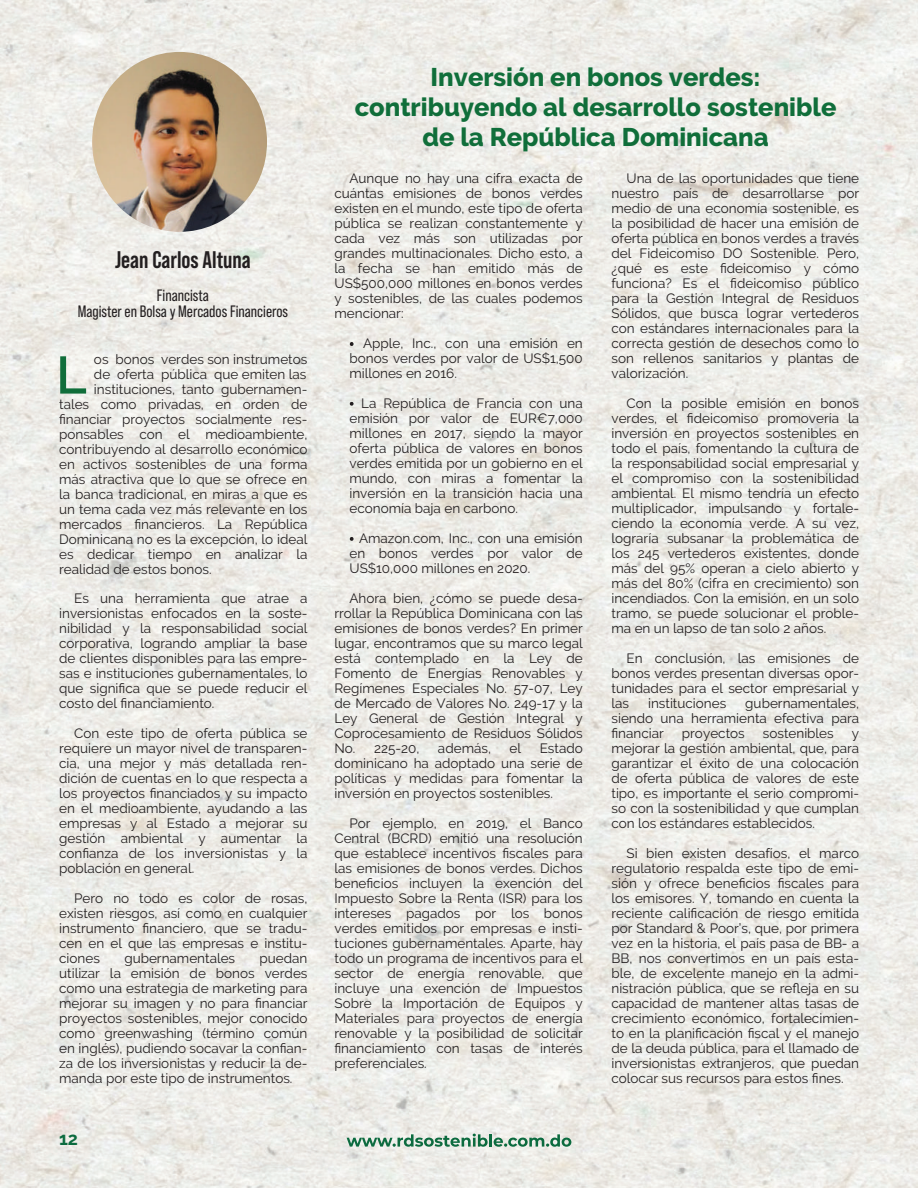
<style>
.page{position:relative;width:918px;height:1188px;background:#fff}
.page>*{position:absolute;margin:0;border:0;box-sizing:border-box;transform-origin:0 0}
.t1{font:600 52.5px "Raleway";color:#106e3a}
.t2{font:800 25.5px/30px "Raleway";color:#106e3a;text-align:center}
.t3{font:700 24px "Bebas Neue Pro";color:#231f20}
.t4{font:700 18px "Raleway";color:#0c6b3f}
.t5{font:16.5px/16.5px "Bebas Neue Pro";color:#231f20;text-align:center}
.t6{font:13.5px/15px "Raleway";color:#231f20;text-align:justify}
</style>
<div class="page">
<img style="left:0;top:0;width:918px;height:1188px">
<svg style="left:347px;top:1134px;width:224px;height:13px"></svg>
<svg style="left:350px;top:342px;width:4px;height:4px"></svg>
<svg style="left:350px;top:402px;width:4px;height:4px"></svg>
<svg style="left:350px;top:537px;width:4px;height:4px"></svg>
<img style="left:92px;top:52px;width:175px;height:180px">
<h3 class="t3" style="left:115px;top:246px;width:137px">Jean Carlos Altuna</h3>
<p class="t5" style="left:78px;top:287px;width:212px">Financista<br>Magister en Bolsa y Mercados Financieros</p>
<h1 class="t1" style="left:56px;top:345px;width:32px">L</h1>
<p class="t6" style="left:94px;top:351px;width:215px">os bonos verdes son instrumetos</p>
<p class="t6" style="left:94px;top:366px;width:214px">de oferta pública que emiten las</p>
<p class="t6" style="left:94px;top:381px;width:215px">instituciones, tanto gubernamen-</p>
<p class="t6" style="left:59px;top:396px;width:250px">tales como privadas, en orden de</p>
<p class="t6" style="left:59px;top:411px;width:250px">financiar proyectos socialmente res-</p>
<p class="t6" style="left:59px;top:426px;width:250px">ponsables con el medioambiente,</p>
<p class="t6" style="left:59px;top:441px;width:250px">contribuyendo al desarrollo económico</p>
<p class="t6" style="left:59px;top:456px;width:250px">en activos sostenibles de una forma</p>
<p class="t6" style="left:59px;top:471px;width:250px">más atractiva que lo que se ofrece en</p>
<p class="t6" style="left:59px;top:486px;width:250px">la banca tradicional, en miras a que es</p>
<p class="t6" style="left:59px;top:501px;width:250px">un tema cada vez más relevante en los</p>
<p class="t6" style="left:59px;top:516px;width:250px">mercados financieros. La República</p>
<p class="t6" style="left:59px;top:531px;width:250px">Dominicana no es la excepción, lo ideal</p>
<p class="t6" style="left:59px;top:546px;width:250px">es dedicar tiempo en analizar la</p>
<p class="t6" style="left:59px;top:561px;width:154px">realidad de estos bonos.</p>
<p class="t6" style="left:59px;top:591px;width:250px;text-indent:15px">Es una herramienta que atrae a inversionistas enfocados en la soste&shy;nibilidad y la responsabilidad social corporativa, logrando ampliar la base de clientes disponibles para las empre&shy;sas e instituciones gubernamentales, lo que significa que se puede reducir el costo del financiamiento.</p>
<p class="t6" style="left:59px;top:726px;width:250px;text-indent:15px">Con este tipo de oferta pública se requiere un mayor nivel de transparen&shy;cia, una mejor y más detallada ren&shy;dición de cuentas en lo que respecta a los proyectos financiados y su impacto en el medioambiente, ayudando a las empresas y al Estado a mejorar su gestión ambiental y aumentar la confianza de los inversionistas y la población en general.</p>
<p class="t6" style="left:59px;top:891px;width:250px;text-indent:15px">Pero no todo es color de rosas, existen riesgos, así como en cualquier instrumento financiero, que se tradu&shy;cen en el que las empresas e institu&shy;ciones</p>
<p class="t6" style="left:59px;top:951px;width:250px;text-indent:200px">puedan utilizar la emisión de bonos verdes como una estrategia de marketing para mejorar su imagen y no para financiar proyectos sostenibles, mejor conocido como greenwashing (término común en inglés), pudiendo socavar la confian&shy;za de los inversionistas y reducir la de&shy;manda por este tipo de instrumentos.</p>
<p class="t6" style="left:124px;top:951px;width:112px">gubernamentales</p>
<h3 class="t4" style="left:59px;top:1128px;width:21px">12</h3>
<h2 class="t2" style="left:355px;top:62px;width:483px">Inversión en bonos verdes: contribuyendo al desarrollo sostenible de la República Dominicana</h2>
<p class="t6" style="left:334px;top:171px;width:250px;text-indent:15px">Aunque no hay una cifra exacta de cuántas emisiones de bonos verdes existen en el mundo, este tipo de oferta pública se realizan constantemente y cada vez más son utilizadas por grandes multinacionales. Dicho esto, a la fecha se han emitido más de US$500,000 millones en bonos verdes y sostenibles, de las cuales podemos mencionar:</p>
<p class="t6" style="left:349px;top:336px;width:235px">• Apple, Inc., con una emisión en bonos verdes por valor de US$1,500 millones en 2016.</p>
<p class="t6" style="left:349px;top:396px;width:235px">• La República de Francia con una emisión por valor de EUR€7,000 millones en 2017, siendo la mayor oferta pública de valores en bonos verdes emitida por un gobierno en el mundo, con miras a fomentar la inversión en la transición hacia una economía baja en carbono.</p>
<p class="t6" style="left:349px;top:531px;width:235px">• Amazon.com, Inc., con una emisión en bonos verdes por valor de US$10,000 millones en 2020.</p>
<p class="t6" style="left:334px;top:591px;width:250px;text-indent:15px">Ahora bien, ¿cómo se puede desa&shy;rrollar la República Dominicana con las emisiones de bonos verdes? En primer lugar, encontramos que su marco legal está contemplado en la Ley de Fomento de Energías Renovables y Regímenes Especiales No. 57-07, Ley de Mercado de Valores No. 249-17 y la Ley General de Gestión Integral y Coprocesamiento de Residuos Sólidos No. 225-20,</p>
<p class="t6" style="left:334px;top:741px;width:250px;text-indent:205px">Estado dominicano ha adoptado una serie de políticas y medidas para fomentar la inversión en proyectos sostenibles.</p>
<p class="t6" style="left:334px;top:816px;width:250px;text-indent:15px">Por ejemplo, en 2019, el Banco Central (BCRD) emitió una resolución que establece incentivos fiscales para las emisiones de bonos verdes. Dichos beneficios incluyen la exención del Impuesto Sobre la Renta (ISR) para los intereses pagados por los bonos verdes emitidos por empresas e insti&shy;tuciones gubernamentales. Aparte, hay todo un programa de incentivos para el sector de energía renovable, que incluye una exención de Impuestos Sobre la Importación de Equipos y Materiales para proyectos de energía renovable y la posibilidad de solicitar financiamiento con tasas de interés preferenciales.</p>
<p class="t6" style="left:438px;top:741px;width:55px">además,</p>
<p class="t6" style="left:510px;top:741px;width:13px">el</p>
<p class="t6" style="left:612px;top:171px;width:249px;text-indent:15px">Una de las oportunidades que tiene nuestro país de desarrollarse por medio de una economía sostenible, es la posibilidad de hacer una emisión de oferta pública en bonos verdes a través del Fideicomiso DO Sostenible. Pero, ¿qué es este fideicomiso y cómo funciona? Es el fideicomiso público para la Gestión Integral de Residuos Sólidos, que busca lograr vertederos con estándares internacionales para la correcta gestión de desechos como lo son rellenos sanitarios y plantas de valorización.</p>
<p class="t6" style="left:612px;top:396px;width:249px;text-indent:15px">Con la posible emisión en bonos verdes, el fideicomiso promovería la inversión en proyectos sostenibles en todo el país, fomentando la cultura de la responsabilidad social empresarial y el compromiso con la sostenibilidad ambiental. El mismo tendría un efecto multiplicador, impulsando y fortale&shy;ciendo la economía verde. A su vez, lograría subsanar la problemática de los 245 vertederos existentes, donde más del 95% operan a cielo abierto y más del 80% (cifra en crecimiento) son incendiados. Con la emisión, en un solo tramo, se puede solucionar el proble&shy;ma en un lapso de tan solo 2 años.</p>
<p class="t6" style="left:612px;top:651px;width:249px;text-indent:15px">En conclusión, las emisiones de bonos verdes presentan diversas opor&shy;tunidades para el sector empresarial y las</p>
<p class="t6" style="left:612px;top:696px;width:249px;text-indent:134px">gubernamentales, siendo una herramienta efectiva para financiar</p>
<p class="t6" style="left:648px;top:696px;width:80px">instituciones</p>
<p class="t6" style="left:682px;top:726px;width:64px">proyectos</p>
<p class="t6" style="left:763px;top:726px;width:72px">sostenibles</p>
<p class="t6" style="left:612px;top:726px;width:249px;text-indent:240px">y mejorar la gestión ambiental, que, para garantizar el éxito de una colocación de oferta pública de valores de este tipo, es importante el serio compromi&shy;so con la sostenibilidad y que cumplan con los estándares establecidos.</p>
<p class="t6" style="left:612px;top:846px;width:249px;text-indent:15px">Si bien existen desafíos, el marco regulatorio respalda este tipo de emi&shy;sión y ofrece beneficios fiscales para los emisores. Y, tomando en cuenta la reciente calificación de riesgo emitida por Standard &amp; Poor’s, que, por primera vez en la historia, el país pasa de BB- a BB, nos convertimos en un país esta&shy;ble, de excelente manejo en la admi&shy;nistración pública, que se refleja en su capacidad de mantener altas tasas de crecimiento económico, fortalecimien&shy;to en la planificación fiscal y el manejo de la deuda pública, para el llamado de inversionistas extranjeros, que puedan colocar sus recursos para estos fines.</p>
</div>
